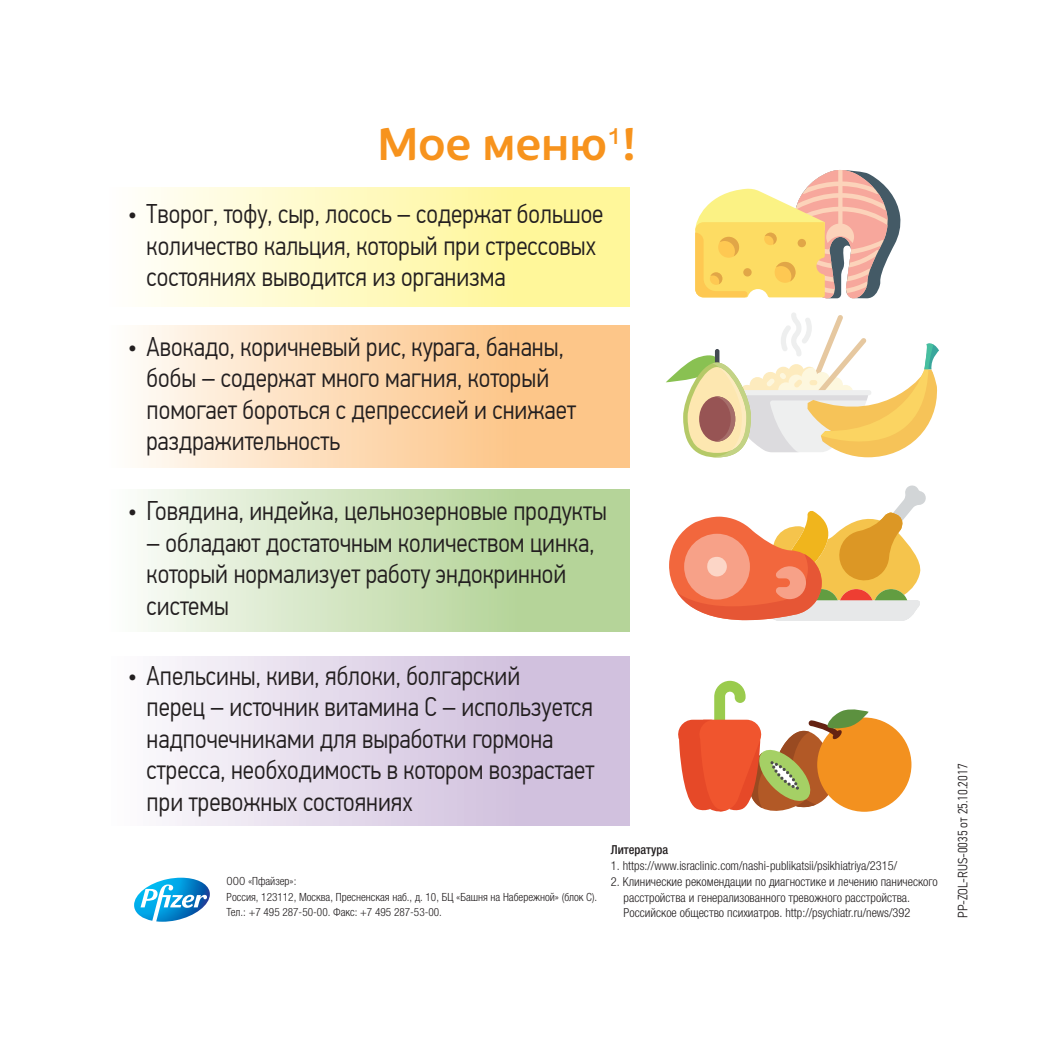
<style>
.page{position:relative;width:1052px;height:1052px;background:#fff}
.page>*{position:absolute;margin:0;border:0;box-sizing:border-box;transform-origin:0 0}
.t1{font:500 49.5px "Iskra CYR";color:#f7931d}
.t2{font:300 27px/31.5px "PF Din Text Cond Pro";color:#231f20}
.t3{font:300 13.5px "PF Din Text Cond Pro";color:#231f20}
.t4{font:300 condensed 12.38px/15.8px "Helvetica Neue LTW1 G";color:#231f20}
.t5{font:500 condensed 12.38px "Helvetica Neue LTW1 G";color:#231f20}
.t6{font:300 condensed 11.25px/15.8px "Helvetica Neue LTW1 G";color:#231f20}
</style>
<div class="page">
<svg style="left:134px;top:877px;width:76px;height:44px"></svg>
<div style="left:817px;top:717px;width:94px;height:94px;background:#f3911f;border-radius:50%"></div>
<svg style="left:678px;top:680px;width:190px;height:132px"></svg>
<svg style="left:695px;top:170px;width:206px;height:129px"></svg>
<svg style="left:666px;top:313px;width:272px;height:145px"></svg>
<svg style="left:669px;top:485px;width:257px;height:136px"></svg>
<div style="left:41px;top:188px;width:588px;height:118px;background:linear-gradient(to right,#fff,#fff68a)"></div>
<svg style="left:138px;top:325px;width:491px;height:142px;background:#fdd8b0"></svg>
<div style="left:41px;top:490px;width:588px;height:141px;background:linear-gradient(to right,#fff,#a9cd88)"></div>
<div style="left:41px;top:656px;width:588px;height:169px;background:linear-gradient(to right,#fff,#c9b7d8)"></div>
<h1 class="t1" style="left:377px;top:109px;width:261px">Мое меню<sup>1</sup>!</h1>
<p class="t2" style="left:147px;top:198px;width:458px;text-indent:-19px">• Творог, тофу, сыр, лосось – содержат большое количество кальция, который при стрессовых состояниях выводится из организма</p>
<p class="t2" style="left:147px;top:331px;width:431px;text-indent:-19px">• Авокадо, коричневый рис, курага, бананы, бобы – содержат много магния, который помогает бороться с депрессией и снижает раздражительность</p>
<p class="t2" style="left:127px;top:495px;width:481px">• Говядина, индейка, цельнозерновые продукты</p>
<p class="t2" style="left:147px;top:527px;width:449px">– обладают достаточным количеством цинка, который нормализует работу эндокринной системы</p>
<p class="t2" style="left:147px;top:659px;width:449px;text-indent:-19px">• Апельсины, киви, яблоки, болгарский<br>перец – источник витамина С – используется надпочечниками для выработки гормона стресса, необходимость в котором возрастает при тревожных состояниях</p>
<p class="t6" style="left:226px;top:873px;width:372px">ООО «Пфайзер»:<br>Россия, 123112, Москва, Пресненская наб., д. 10, БЦ «Башня на Набережной» (блок С).<br>Тел.: +7 495 287-50-00. Факс: +7 495 287-53-00.</p>
<p class="t5" style="left:610px;top:842px;width:59px">Литература</p>
<p class="t4" style="left:610px;top:857px;width:288px">1. https://www.israclinic.com/nashi-publikatsii/psikhiatriya/2315/</p>
<p class="t4" style="left:623px;top:873px;width:316px;text-indent:-13px">2. Клинические рекомендации по диагностике и лечению панического расстройства и генерализованного тревожного расстройства.<br>Российское общество психиатров. http://psychiatr.ru/news/392</p>
<p class="t3" style="left:954px;top:917px;width:156px;rotate:-90deg">PP-ZOL-RUS-0035 от 25.10.2017</p>
</div>
